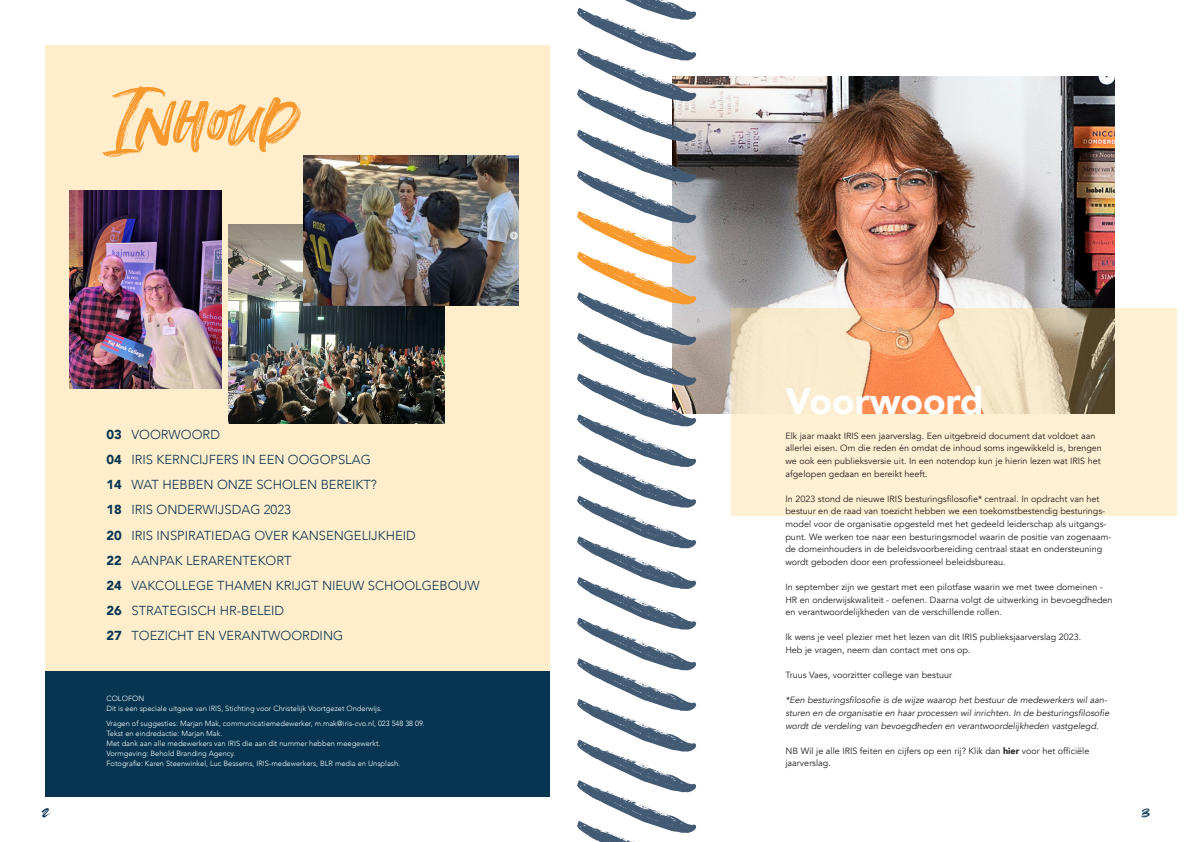
<style>
.page{position:relative;width:1191px;height:842px;background:#fff}
.page>*{position:absolute;margin:0;border:0;box-sizing:border-box;transform-origin:0 0}
.t1{font:201.2px "Summer Loving";color:#435a74}
.t2{font:113.3px "Summer Loving";color:#f8992d}
.t3{font:900 37px "Avenir";color:#fff}
.t4{font:23px "Summer Loving";color:#053550}
.t5{font:300 13px "Avenir";color:#053550}
.t6{font:9px/12.6px "Avenir";color:#231f20}
.t7{font:italic 9px/12.6px "Avenir";color:#231f20}
.t8{font:300 7.5px "Avenir";color:#fff}
.s1{color:#f8992d}
.s2{font-weight:900}
</style>
<div class="page">
<img style="left:672px;top:77px;width:442px;height:337px">
<svg style="left:731px;top:308px;width:445px;height:208px;background:#f2daba"></svg>
<div style="left:45px;top:45px;width:505px;height:752px;background:#ffedcc"></div>
<div style="left:45px;top:671px;width:505px;height:126px;background:#053550"></div>
<img style="left:70px;top:190px;width:152px;height:198px">
<img style="left:229px;top:225px;width:215px;height:198px">
<img style="left:303px;top:156px;width:216px;height:149px">
<p class="t1" style="left:509px;top:830px;width:827px;rotate:-90deg">/////////////<span class="s1">//</span>/////</p>
<p class="t2" style="left:109px;top:51px;width:190px">Inhoud</p>
<p class="t3" style="left:785px;top:370px;width:199px">Voorwoord</p>
<p class="t5" style="left:106px;top:427px;width:115px"><span class="s2">03</span> VOORWOORD</p>
<p class="t5" style="left:106px;top:452px;width:266px"><span class="s2">04</span> IRIS KERNCIJFERS IN EEN OOGOPSLAG</p>
<p class="t5" style="left:106px;top:477px;width:272px"><span class="s2">14</span> WAT HEBBEN ONZE SCHOLEN BEREIKT?</p>
<p class="t5" style="left:106px;top:502px;width:186px"><span class="s2">18</span> IRIS ONDERWIJSDAG 2023</p>
<p class="t5" style="left:106px;top:527px;width:311px"><span class="s2">20</span> IRIS INSPIRATIEDAG OVER KANSENGELIJKHEID</p>
<p class="t5" style="left:106px;top:553px;width:187px"><span class="s2">22</span> AANPAK LERARENTEKORT</p>
<p class="t5" style="left:106px;top:578px;width:375px"><span class="s2">24</span> VAKCOLLEGE THAMEN KRIJGT NIEUW SCHOOLGEBOUW</p>
<p class="t5" style="left:106px;top:603px;width:179px"><span class="s2">26</span> STRATEGISCH HR-BELEID</p>
<p class="t5" style="left:106px;top:628px;width:238px"><span class="s2">27</span> TOEZICHT EN VERANTWOORDING</p>
<p class="t6" style="left:785px;top:430px;width:318px">Elk jaar maakt IRIS een jaarverslag. Een uitgebreid document dat voldoet aan allerlei eisen. Om die reden én omdat de inhoud soms ingewikkeld is, brengen we ook een publieksversie uit. In een notendop kun je hierin lezen wat IRIS het afgelopen gedaan en bereikt heeft.</p>
<p class="t6" style="left:785px;top:493px;width:328px">In 2023 stond de nieuwe IRIS besturingsfilosofie* centraal. In opdracht van het bestuur en de raad van toezicht hebben we een toekomstbestendig besturings&shy;model voor de organisatie opgesteld met het gedeeld leiderschap als uitgangs&shy;punt. We werken toe naar een besturingsmodel waarin de positie van zogenaam&shy;de domeinhouders in de beleidsvoorbereiding centraal staat en ondersteuning wordt geboden door een professioneel beleidsbureau.</p>
<p class="t6" style="left:785px;top:581px;width:328px">In september zijn we gestart met een pilotfase waarin we met twee domeinen -<br>HR en onderwijskwaliteit - oefenen. Daarna volgt de uitwerking in bevoegdheden en verantwoordelijkheden van de verschillende rollen.</p>
<p class="t6" style="left:785px;top:631px;width:297px">Ik wens je veel plezier met het lezen van dit IRIS publieksjaarverslag 2023.</p>
<p class="t6" style="left:785px;top:644px;width:186px">Heb je vragen, neem dan contact met ons op.</p>
<p class="t6" style="left:785px;top:669px;width:168px">Truus Vaes, voorzitter college van bestuur</p>
<p class="t7" style="left:785px;top:694px;width:325px">*Een besturingsfilosofie is de wijze waarop het bestuur de medewerkers wil aan&shy;sturen en de organisatie en haar processen wil inrichten. In de besturingsfilosofie wordt de verdeling van bevoegdheden en verantwoordelijkheden vastgelegd.</p>
<p class="t6" style="left:785px;top:745px;width:305px">NB Wil je alle IRIS feiten en cijfers op een rij? Klik dan <span class="s2">hier</span> voor het officiële jaarverslag.</p>
<p class="t8" style="left:106px;top:694px;width:39px">COLOFON</p>
<p class="t8" style="left:106px;top:704px;width:277px">Dit is een speciale uitgave van IRIS, Stichting voor Christelijk Voortgezet Onderwijs.</p>
<p class="t8" style="left:106px;top:719px;width:320px">Vragen of suggesties: Marjan Mak, communicatiemedewerker, m.mak@iris-cvo.nl, 023 548 38 09.</p>
<p class="t8" style="left:106px;top:729px;width:117px">Tekst en eindredactie: Marjan Mak.</p>
<p class="t8" style="left:106px;top:739px;width:275px">Met dank aan alle medewerkers van IRIS die aan dit nummer hebben meegewerkt.</p>
<p class="t8" style="left:106px;top:749px;width:130px">Vormgeving: Behold Branding Agency.</p>
<p class="t8" style="left:106px;top:759px;width:295px">Fotografie: Karen Steenwinkel, Luc Bessems, IRIS-medewerkers, BLR media en Unsplash.</p>
<h3 class="t4" style="left:42px;top:798px;width:9px">2</h3>
<h3 class="t4" style="left:1141px;top:798px;width:9px">3</h3>
</div>
